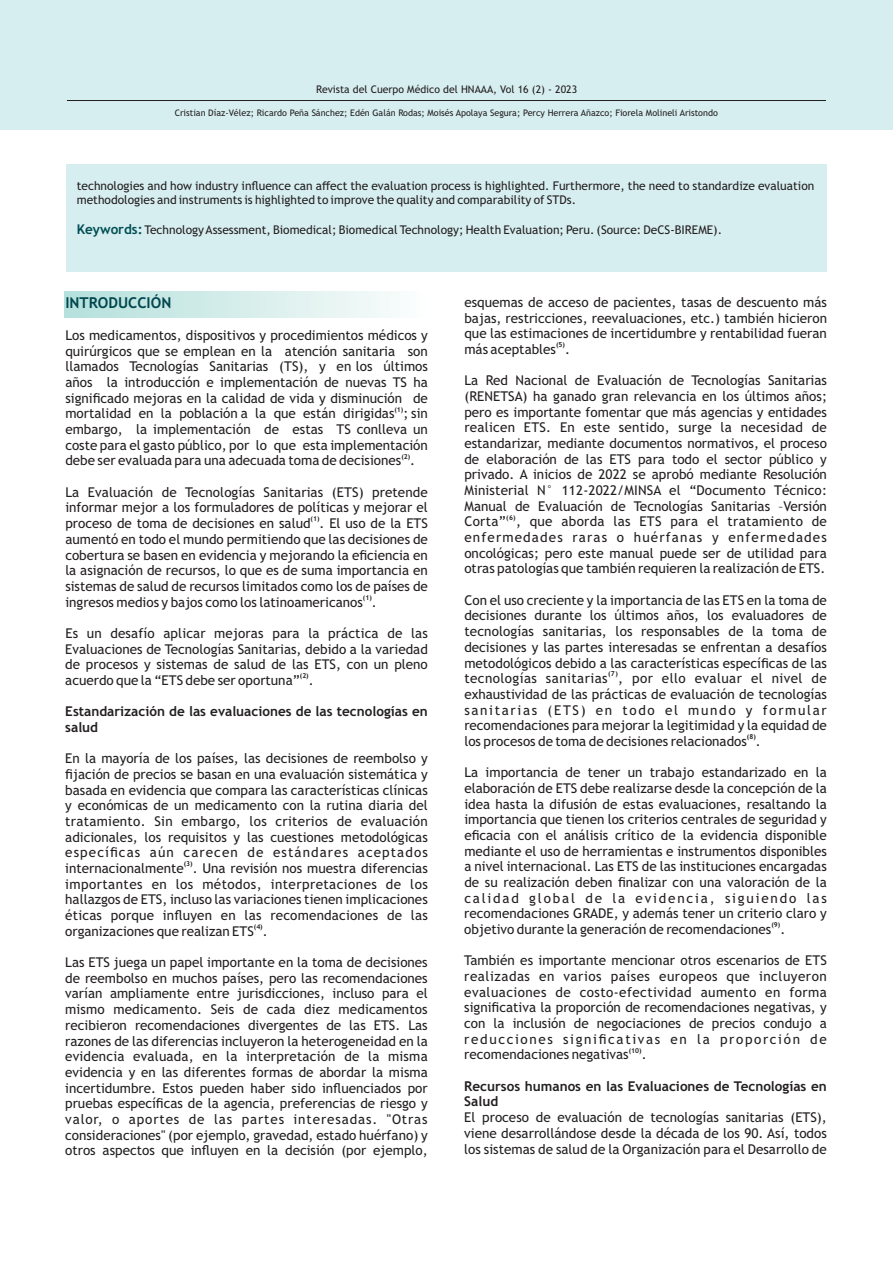
<style>
.page{position:relative;width:893px;height:1263px;background:#fff}
.page>*{position:absolute;margin:0;border:0;box-sizing:border-box;transform-origin:0 0}
.t1{font:700 15px "Trebuchet MS";color:#00474e}
.t2{font:13.5px/15.8px "Trebuchet MS";color:#231f20;text-align:justify}
.t3{font:700 13.5px/15.8px "Trebuchet MS";color:#231f20}
.t4{font:12px/14px "Trebuchet MS";color:#231f20}
.t5{font:10.5px "Trebuchet MS";color:#231f20}
.t6{font:9px "Trebuchet MS";color:#231f20}
.t7{font:700 6.75px "Trebuchet MS";color:#231f20}
.s1{font-weight:700;font-size:13.5px;color:#004f55}
</style>
<div class="page">
<div style="left:65px;top:292px;width:363px;height:25px;background:linear-gradient(to right,#b4e0db,#fcfdfd)"></div>
<div style="left:0;top:0;width:893px;height:130px;background:#d7eef0"></div>
<hr style="left:67px;top:100px;width:759px;height:1px;background:#231f20">
<div style="left:66px;top:164px;width:761px;height:108px;background:#d7eef0"></div>
<p class="t5" style="left:316px;top:86px;width:262px">Revista del Cuerpo Médico del HNAAA, Vol 16 (2) - 2023</p>
<p class="t6" style="left:175px;top:109px;width:545px">Cristian Díaz-Vélez; Ricardo Peña Sánchez; Edén Galán Rodas; Moisés Apolaya Segura; Percy Herrera Añazco; Fiorela Molineli Aristondo</p>
<p class="t4" style="left:77px;top:180px;width:739px">technologies and how industry influence can affect the evaluation process is highlighted. Furthermore, the need to standardize evaluation methodologies and instruments is highlighted to improve the quality and comparability of STDs.</p>
<p class="t4" style="left:77px;top:223px;width:647px"><span class="s1">Keywords:</span> Technology Assessment, Biomedical; Biomedical Technology; Health Evaluation; Peru. (Source: DeCS-BIREME).</p>
<p class="t1" style="left:65px;top:297px;width:107px">INTRODUCCIÓN</p>
<p class="t2" style="left:65px;top:329px;width:364px">Los medicamentos, dispositivos y procedimientos médicos y quirúrgicos que se emplean en la atención sanitaria son llamados Tecnologías Sanitarias (TS), y en los últimos años la introducción e implementación de nuevas TS ha significado mejoras en la calidad de vida y disminución de</p>
<p class="t7" style="left:394px;top:407px;width:10px">(1)</p>
<p class="t2" style="left:65px;top:407px;width:364px">mortalidad en la población a la que están dirigidas ; sin embargo, la implementación de estas TS conlleva un coste para el gasto público, por lo que esta implementación</p>
<p class="t7" style="left:401px;top:454px;width:10px">(2)</p>
<p class="t2" style="left:65px;top:454px;width:351px">debe ser evaluada para una adecuada toma de decisiones .</p>
<p class="t2" style="left:65px;top:485px;width:364px">La Evaluación de Tecnologías Sanitarias (ETS) pretende informar mejor a los formuladores de políticas y mejorar el</p>
<p class="t7" style="left:311px;top:516px;width:10px">(1)</p>
<p class="t2" style="left:65px;top:517px;width:364px">proceso de toma de decisiones en salud . El uso de la ETS aumentó en todo el mundo permitiendo que las decisiones de cobertura se basen en evidencia y mejorando la eficiencia en la asignación de recursos, lo que es de suma importancia en sistemas de salud de recursos limitados como los de países de</p>
<p class="t7" style="left:363px;top:595px;width:10px">(1)</p>
<p class="t2" style="left:65px;top:595px;width:313px">ingresos medios y bajos como los latinoamericanos .</p>
<p class="t2" style="left:65px;top:626px;width:364px">Es un desafío aplicar mejoras para la práctica de las Evaluaciones de Tecnologías Sanitarias, debido a la variedad de procesos y sistemas de salud de las ETS, con un pleno</p>
<p class="t7" style="left:300px;top:673px;width:10px">(2)</p>
<p class="t2" style="left:65px;top:673px;width:250px">acuerdo que la “ETS debe ser oportuna” .</p>
<p class="t3" style="left:65px;top:705px;width:364px">Estandarización de las evaluaciones de las tecnologías en salud</p>
<p class="t2" style="left:65px;top:752px;width:364px">En la mayoría de los países, las decisiones de reembolso y fijación de precios se basan en una evaluación sistemática y basada en evidencia que compara las características clínicas y económicas de un medicamento con la rutina diaria del tratamiento. Sin embargo, los criterios de evaluación adicionales, los requisitos y las cuestiones metodológicas específicas aún carecen de estándares aceptados</p>
<p class="t7" style="left:184px;top:861px;width:10px">(3)</p>
<p class="t2" style="left:65px;top:861px;width:364px">internacionalmente . Una revisión nos muestra diferencias importantes en los métodos, interpretaciones de los hallazgos de ETS, incluso las variaciones tienen implicaciones éticas porque influyen en las recomendaciones de las</p>
<p class="t7" style="left:254px;top:924px;width:10px">(4)</p>
<p class="t2" style="left:65px;top:924px;width:204px">organizaciones que realizan ETS .</p>
<p class="t2" style="left:65px;top:956px;width:364px">Las ETS juega un papel importante en la toma de decisiones de reembolso en muchos países, pero las recomendaciones varían ampliamente entre jurisdicciones, incluso para el mismo medicamento. Seis de cada diez medicamentos recibieron recomendaciones divergentes de las ETS. Las razones de las diferencias incluyeron la heterogeneidad en la evidencia evaluada, en la interpretación de la misma evidencia y en las diferentes formas de abordar la misma incertidumbre. Estos pueden haber sido influenciados por pruebas específicas de la agencia, preferencias de riesgo y valor, o aportes de las partes interesadas. "Otras consideraciones" (por ejemplo, gravedad, estado huérfano) y otros aspectos que influyen en la decisión (por ejemplo,</p>
<p class="t2" style="left:464px;top:295px;width:364px">esquemas de acceso de pacientes, tasas de descuento más bajas, restricciones, reevaluaciones, etc.) también hicieron que las estimaciones de incertidumbre y rentabilidad fueran</p>
<p class="t7" style="left:556px;top:342px;width:10px">(5)</p>
<p class="t2" style="left:464px;top:342px;width:107px">más aceptables .</p>
<p class="t2" style="left:464px;top:374px;width:364px">La Red Nacional de Evaluación de Tecnologías Sanitarias (RENETSA) ha ganado gran relevancia en los últimos años; pero es importante fomentar que más agencias y entidades realicen ETS. En este sentido, surge la necesidad de estandarizar, mediante documentos normativos, el proceso de elaboración de las ETS para todo el sector público y privado. A inicios de 2022 se aprobó mediante Resolución Ministerial N° 112-2022/MINSA el “Documento Técnico:<br>Manual de Evaluación de Tecnologías Sanitarias –Versión</p>
<p class="t7" style="left:506px;top:515px;width:11px">(6)</p>
<p class="t2" style="left:464px;top:515px;width:364px">Corta” , que aborda las ETS para el tratamiento de enfermedades raras o huérfanas y enfermedades oncológicas; pero este manual puede ser de utilidad para otras patologías que también requieren la realización de ETS.</p>
<p class="t2" style="left:464px;top:593px;width:364px">Con el uso creciente y la importancia de las ETS en la toma de decisiones durante los últimos años, los evaluadores de tecnologías sanitarias, los responsables de la toma de decisiones y las partes interesadas se enfrentan a desafíos metodológicos debido a las características específicas de las</p>
<p class="t7" style="left:608px;top:671px;width:11px">(7)</p>
<p class="t2" style="left:464px;top:672px;width:364px">tecnologías sanitarias , por ello evaluar el nivel de exhaustividad de las prácticas de evaluación de tecnologías sanitarias (ETS) en todo el mundo y formular recomendaciones para mejorar la legitimidad y la equidad de</p>
<p class="t7" style="left:747px;top:734px;width:10px">(8)</p>
<p class="t2" style="left:464px;top:734px;width:298px">los procesos de toma de decisiones relacionados .</p>
<p class="t2" style="left:464px;top:766px;width:364px">La importancia de tener un trabajo estandarizado en la elaboración de ETS debe realizarse desde la concepción de la idea hasta la difusión de estas evaluaciones, resaltando la importancia que tienen los criterios centrales de seguridad y eficacia con el análisis crítico de la evidencia disponible mediante el uso de herramientas e instrumentos disponibles a nivel internacional. Las ETS de las instituciones encargadas de su realización deben finalizar con una valoración de la calidad global de la evidencia, siguiendo las recomendaciones GRADE, y además tener un criterio claro y</p>
<p class="t7" style="left:771px;top:922px;width:10px">(9)</p>
<p class="t2" style="left:464px;top:922px;width:322px">objetivo durante la generación de recomendaciones .</p>
<p class="t2" style="left:464px;top:954px;width:364px">También es importante mencionar otros escenarios de ETS realizadas en varios países europeos que incluyeron evaluaciones de costo-efectividad aumento en forma significativa la proporción de recomendaciones negativas, y con la inclusión de negociaciones de precios condujo a reducciones significativas en la proporción de</p>
<p class="t7" style="left:629px;top:1048px;width:14px">(10)</p>
<p class="t2" style="left:464px;top:1048px;width:184px">recomendaciones negativas .</p>
<p class="t3" style="left:464px;top:1079px;width:364px">Recursos humanos en las Evaluaciones de Tecnologías en<br>Salud</p>
<p class="t2" style="left:464px;top:1111px;width:364px">El proceso de evaluación de tecnologías sanitarias (ETS), viene desarrollándose desde la década de los 90. Así, todos los sistemas de salud de la Organización para el Desarrollo de</p>
</div>
